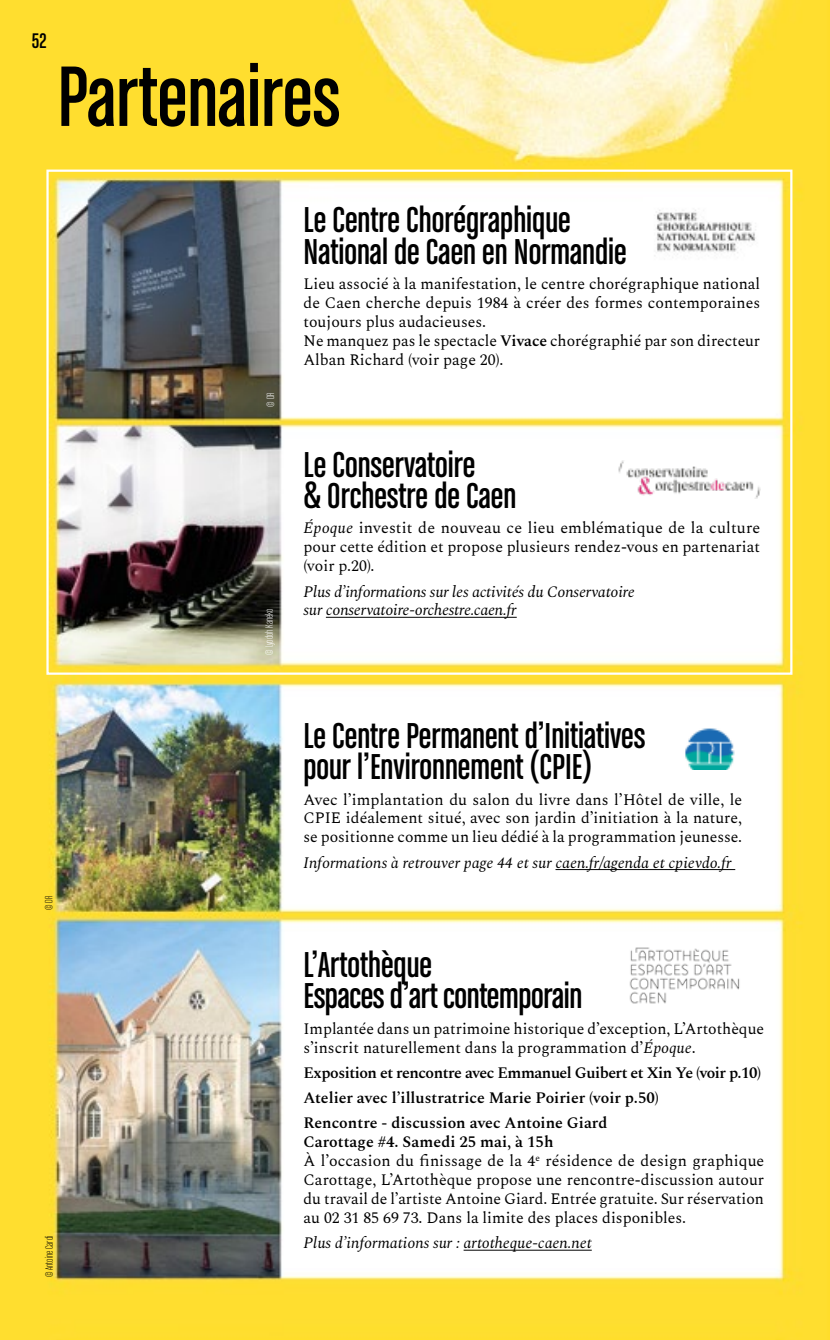
<style>
.page{position:relative;width:830px;height:1340px;background:#fff}
.page>*{position:absolute;margin:0;border:0;box-sizing:border-box;transform-origin:0 0}
.t1{font:90.9px "Chalet Comprime Cologne Sixty";color:#000}
.t2{font:38.25px/31.5px "Chalet Comprime Cologne Sixty";color:#000}
.t3{font:22.5px "Chalet Comprime Cologne Sixty";color:#000}
.t4{font:15.75px/18.9px "Spectral";color:#000}
.t5{font:italic 15.75px/18.9px "Spectral";letter-spacing:-.01em;color:#000}
.t6{font:600 15.75px/25.2px "Spectral";color:#000}
.t7{font:11.25px "Chalet Comprime Milan Sixty";color:#fff}
.t8{font:11.25px "Chalet Comprime Milan Sixty";color:#000}
.s1{font-weight:600}
.s2{font-style:italic}
</style>
<div class="page">
<img style="left:0;top:0;width:829px;height:1339px">
<hr style="left:326px;top:617px;width:190px;height:1px;background:#000">
<img style="left:617px;top:461px;width:142px;height:37px">
<img style="left:643px;top:198px;width:124px;height:67px">
<hr style="left:555px;top:869px;width:180px;height:1px;background:#000">
<hr style="left:463px;top:1249px;width:128px;height:1px;background:#000">
<img style="left:669px;top:728px;width:81px;height:41px">
<img style="left:619px;top:939px;width:132px;height:72px">
<h3 class="t3" style="left:32px;top:28px;width:16px">52</h3>
<h1 class="t1" style="left:57px;top:46px;width:284px">Partenaires</h1>
<p class="t8" style="left:43px;top:910px;width:16px;rotate:-90deg">© DR</p>
<p class="t8" style="left:43px;top:1277px;width:43px;rotate:-90deg">© Antoine Cardi</p>
<p class="t7" style="left:264px;top:406px;width:16px;rotate:-90deg">© DR</p>
<p class="t7" style="left:263px;top:654px;width:48px;rotate:-90deg">© Lyodoh Kaneko</p>
<h2 class="t2" style="left:303px;top:204px;width:324px">Le Centre Chorégraphique<br>National de Caen en Normandie</h2>
<p class="t4" style="left:303px;top:273px;width:458px">Lieu associé à la manifestation, le centre chorégraphique national de Caen cherche depuis 1984 à créer des formes contemporaines toujours plus audacieuses.<br>Ne manquez pas le spectacle <span class="s1">Vivace</span> chorégraphié par son directeur Alban Richard (voir page 20).</p>
<h2 class="t2" style="left:303px;top:448px;width:214px">Le Conservatoire<br>&amp; Orchestre de Caen</h2>
<p class="t4" style="left:303px;top:517px;width:458px;text-align:justify"><span class="s2">Époque</span> investit de nouveau ce lieu emblématique de la culture pour cette édition et propose plusieurs rendez-vous en partenariat (voir p.20).</p>
<p class="t5" style="left:303px;top:580px;width:332px">Plus d’informations sur les activités du Conservatoire sur conservatoire-orchestre.caen.fr</p>
<h2 class="t2" style="left:303px;top:719px;width:343px">Le Centre Permanent d’Initiatives pour l’Environnement (CPIE)</h2>
<p class="t4" style="left:303px;top:788px;width:440px;text-align:justify">Avec l’implantation du salon du livre dans l’Hôtel de ville, le CPIE idéalement situé, avec son jardin d’initiation à la nature, se positionne comme un lieu dédié à la programmation jeunesse.</p>
<p class="t5" style="left:303px;top:851px;width:429px">Informations à retrouver page 44 et sur caen.fr/agenda et cpievdo.fr</p>
<h2 class="t2" style="left:303px;top:948px;width:280px">L’Artothèque<br>Espaces d’art contemporain</h2>
<p class="t4" style="left:303px;top:1017px;width:462px">Implantée dans un patrimoine historique d’exception, L’Artothèque s’inscrit naturellement dans la programmation d’<span class="s2">Époque</span>.</p>
<p class="t6" style="left:303px;top:1058px;width:459px">Exposition et rencontre avec Emmanuel Guibert et Xin Ye (voir p.10)<br>Atelier avec l’illustratrice Marie Poirier (voir p.50)<br>Rencontre - discussion avec Antoine Giard</p>
<p class="t4" style="left:303px;top:1131px;width:462px"><span class="s1">Carottage #4. Samedi 25 mai, à 15h<br></span>À l’occasion du finissage de la 4<sup>e</sup> résidence de design graphique Carottage, L’Artothèque propose une rencontre-discussion autour du travail de l’artiste Antoine Giard. Entrée gratuite. Sur réservation au 02 31 85 69 73. Dans la limite des places disponibles.</p>
<p class="t5" style="left:303px;top:1232px;width:289px">Plus d’informations sur : artotheque-caen.net</p>
</div>
